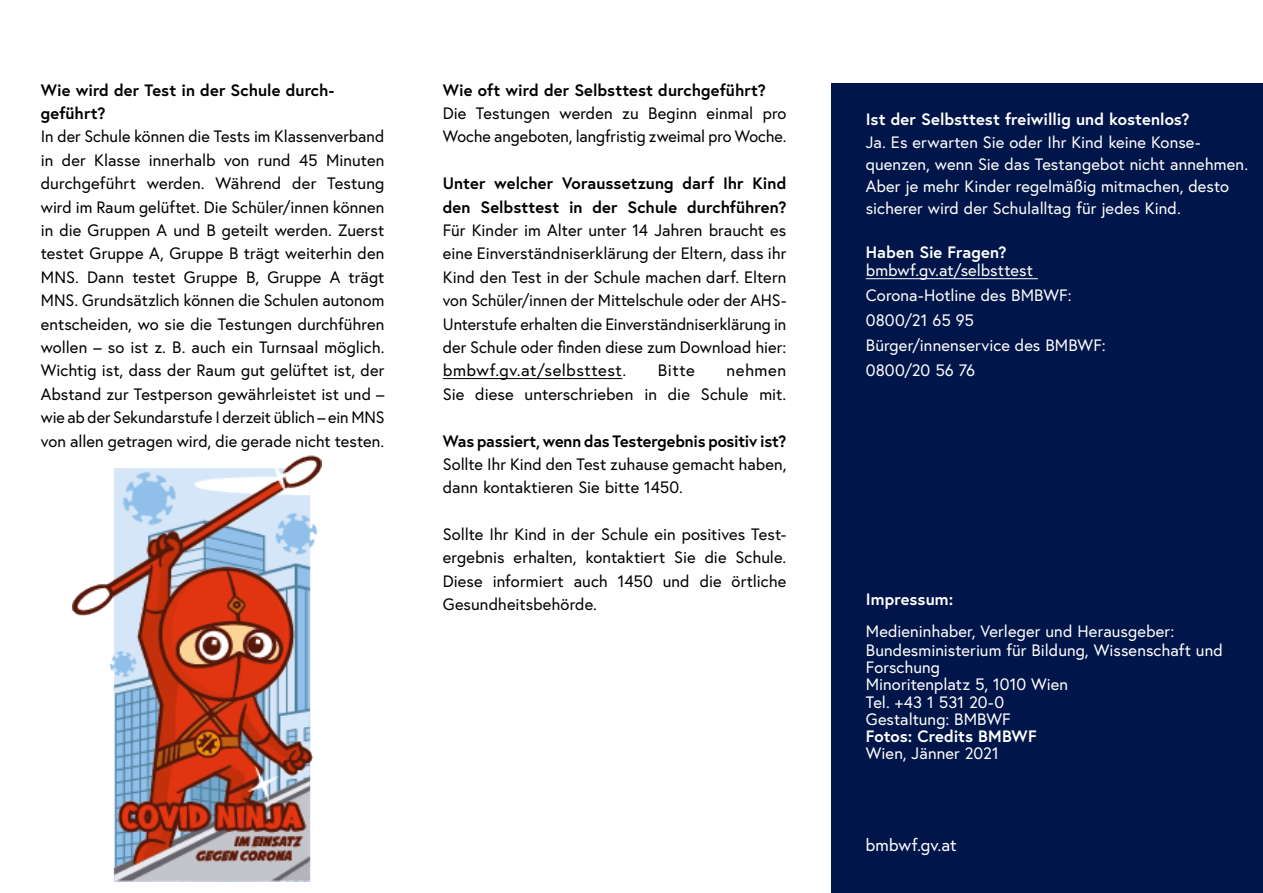
<style>
.page{position:relative;width:1263px;height:893px;background:#fff}
.page>*{position:absolute;margin:0;border:0;box-sizing:border-box;transform-origin:0 0}
.Cover_p_Rückseite{font:17.25px "Europa Austria";letter-spacing:.005em;color:#fff}
.t1{font:16.5px/23.4px "Europa Austria";color:#000;text-align:justify}
.Cover_p_Rückseite-2{font:16.5px/22.2px "Europa Austria";letter-spacing:.005em;color:#fff}
.Formatgruppe_1_H2_Kern_ohne_Absatz{font:700 16.5px/23.4px "Europa Austria";color:#000}
.Cover_p_Rückseite-3{font:700 16.5px "Europa Austria";letter-spacing:.005em;color:#fff}
</style>
<div class="page">
<div style="left:831px;top:83px;width:432px;height:810px;background:#001549"></div>
<img style="left:72px;top:455px;width:250px;height:427px">
<hr style="left:443px;top:378px;width:179px;height:1px;background:#000">
<hr style="left:866px;top:278px;width:172px;height:1px;background:#fff">
<h2 class="Formatgruppe_1_H2_Kern_ohne_Absatz" style="left:41px;top:78px;width:295px">Wie wird der Test in der Schule durch&shy;geführt?</h2>
<p class="t1" style="left:41px;top:125px;width:345px">In der Schule können die Tests im Klassenverband in der Klasse innerhalb von rund 45 Minuten durchgeführt werden. Während der Testung wird im Raum gelüftet. Die Schüler/innen können in die Gruppen A und B geteilt werden. Zuerst testet Gruppe A, Gruppe B trägt weiterhin den MNS. Dann testet Gruppe B, Gruppe A trägt MNS. Grundsätzlich können die Schulen autonom entscheiden, wo sie die Testungen durchführen wollen – so ist z. B. auch ein Turnsaal möglich.<br>Wichtig ist, dass der Raum gut gelüftet ist, der Abstand zur Testperson gewährleistet ist und – wie ab der Sekundarstufe I derzeit üblich – ein MNS von allen getragen wird, die gerade nicht testen.</p>
<h2 class="Formatgruppe_1_H2_Kern_ohne_Absatz" style="left:443px;top:78px;width:325px">Wie oft wird der Selbsttest durchgeführt?</h2>
<p class="t1" style="left:443px;top:101px;width:345px">Die Testungen werden zu Beginn einmal pro<br>Woche angeboten, langfristig zweimal pro Woche.</p>
<h2 class="Formatgruppe_1_H2_Kern_ohne_Absatz" style="left:443px;top:171px;width:345px">Unter welcher Voraussetzung darf Ihr Kind den Selbsttest in der Schule durchführen?</h2>
<p class="t1" style="left:443px;top:218px;width:345px">Für Kinder im Alter unter 14 Jahren braucht es eine Einverständniserklärung der Eltern, dass ihr Kind den Test in der Schule machen darf. Eltern von Schüler/innen der Mittelschule oder der AHS-Unterstufe erhalten die Einverständniserklärung in der Schule oder finden diese zum Download hier: bmbwf.gv.at/selbsttest.</p>
<p class="t1" style="left:443px;top:359px;width:345px;text-align:right">nehmen<br>Sie diese unterschrieben in die Schule mit.</p>
<h2 class="Formatgruppe_1_H2_Kern_ohne_Absatz" style="left:443px;top:429px;width:345px">Was passiert, wenn das Testergebnis positiv ist?</h2>
<p class="t1" style="left:443px;top:452px;width:345px">Sollte Ihr Kind den Test zuhause gemacht haben, dann kontaktieren Sie bitte 1450.</p>
<p class="t1" style="left:443px;top:522px;width:345px">Sollte Ihr Kind in der Schule ein positives Test&shy;ergebnis erhalten, kontaktiert Sie die Schule.<br>Diese informiert auch 1450 und die örtliche Gesundheitsbehörde.</p>
<p class="t1" style="left:658px;top:359px;width:38px">Bitte</p>
<h2 class="Cover_p_Rückseite-3" style="left:866px;top:108px;width:325px">Ist der Selbsttest freiwillig und kostenlos?</h2>
<p class="Cover_p_Rückseite-2" style="left:866px;top:130px;width:384px">Ja. Es erwarten Sie oder Ihr Kind keine Konse&shy;quenzen, wenn Sie das Testangebot nicht annehmen.<br>Aber je mehr Kinder regelmäßig mitmachen, desto sicherer wird der Schulalltag für jedes Kind.</p>
<h2 class="Cover_p_Rückseite-3" style="left:866px;top:241px;width:142px">Haben Sie Fragen?</h2>
<p class="Cover_p_Rückseite-2" style="left:866px;top:259px;width:169px">bmbwf.gv.at/selbsttest</p>
<p class="Cover_p_Rückseite-2" style="left:866px;top:284px;width:207px">Corona-Hotline des BMBWF:</p>
<p class="Cover_p_Rückseite-2" style="left:866px;top:309px;width:110px">0800/21 65 95</p>
<p class="Cover_p_Rückseite-2" style="left:866px;top:334px;width:241px">Bürger/innenservice des BMBWF:</p>
<p class="Cover_p_Rückseite-2" style="left:866px;top:359px;width:111px">0800/20 56 76</p>
<h2 class="Cover_p_Rückseite-3" style="left:866px;top:588px;width:89px">Impressum:</h2>
<p class="Cover_p_Rückseite-2" style="left:866px;top:620px;width:310px">Medieninhaber, Verleger und Herausgeber:</p>
<p class="Cover_p_Rückseite-2" style="left:866px;top:638px;width:359px">Bundesministerium für Bildung, Wissenschaft und</p>
<p class="Cover_p_Rückseite-2" style="left:866px;top:656px;width:76px">Forschung</p>
<p class="Cover_p_Rückseite-2" style="left:866px;top:673px;width:204px">Minoritenplatz 5, 1010 Wien</p>
<p class="Cover_p_Rückseite-2" style="left:866px;top:690px;width:140px">Tel. +43 1 531 20-0</p>
<p class="Cover_p_Rückseite-2" style="left:866px;top:708px;width:147px">Gestaltung: BMBWF</p>
<p class="Cover_p_Rückseite-3" style="left:866px;top:725px;width:172px">Fotos: Credits BMBWF</p>
<p class="Cover_p_Rückseite-2" style="left:866px;top:742px;width:135px">Wien, Jänner 2021</p>
<p class="Cover_p_Rückseite" style="left:865px;top:834px;width:93px">bmbwf.gv.at</p>
</div>
